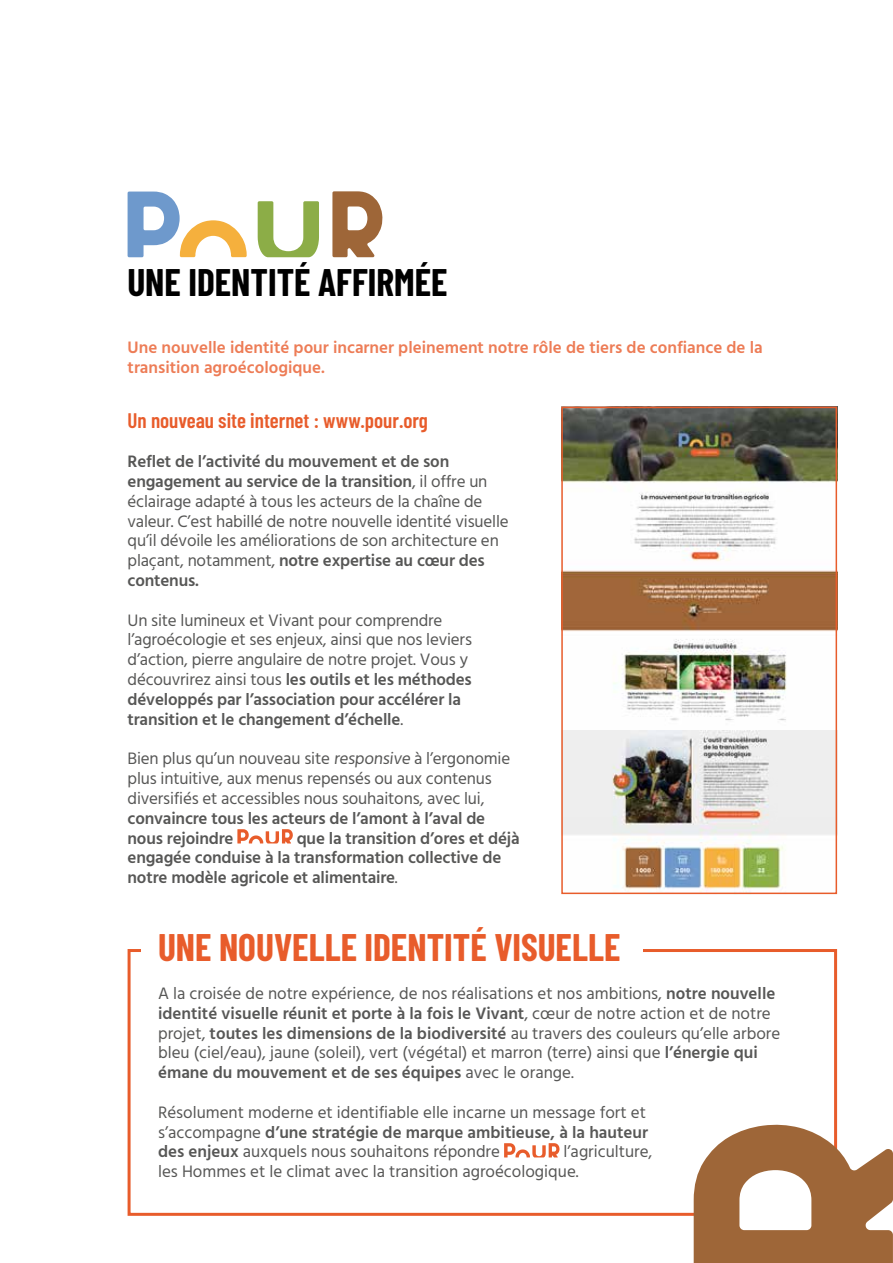
<style>
.page{position:relative;width:893px;height:1263px;background:#fff}
.page>*{position:absolute;margin:0;border:0;box-sizing:border-box;transform-origin:0 0}
.t1{font:700 37.5px "Barlow Condensed";color:#e85c2b}
.t2{font:700 37.5px "Barlow Condensed";color:#000}
.t3{font:600 21px "Barlow Condensed";color:#e85c2b}
.t4{font:16.5px/19.8px "Calcutta";letter-spacing:-.01em;color:#575756}
.t5{font:600 16.5px/19.8px "Calcutta";letter-spacing:-.01em;color:#575756}
.t6{font:600 16.5px/19.8px "Calcutta";color:#ed7c56}
.s1{font-weight:600}
.s2{font-style:italic}
.s3{font-weight:400}
</style>
<div class="page">
<svg style="left:332px;top:191px;width:51px;height:66px"></svg>
<svg style="left:258px;top:201px;width:61px;height:56px"></svg>
<svg style="left:128px;top:192px;width:119px;height:65px"></svg>
<div style="left:128px;top:949px;width:709px;height:267px;border:3px solid #e85c2b"></div>
<div style="left:141px;top:923px;width:501px;height:38px;background:#fff"></div>
<svg style="left:504px;top:1143px;width:56px;height:14px"></svg>
<svg style="left:237px;top:829px;width:56px;height:14px"></svg>
<svg style="left:694px;top:1124px;width:199px;height:139px"></svg>
<img style="left:564px;top:410px;width:270px;height:311px">
<img style="left:564px;top:730px;width:270px;height:161px">
<div style="left:561px;top:407px;width:276px;height:487px;border:2px solid #e85c2b"></div>
<h1 class="t2" style="left:128px;top:255px;width:321px">UNE IDENTITÉ AFFIRMÉE</h1>
<p class="t6" style="left:128px;top:338px;width:637px">Une nouvelle identité pour incarner pleinement notre rôle de tiers de confiance de la transition agroécologique.</p>
<p class="t3" style="left:128px;top:405px;width:302px">Un nouveau site internet : www.pour.org</p>
<p class="t4" style="left:128px;top:452px;width:383px"><span class="s1">Reflet de l’activité du mouvement et de son engagement au service de la transition</span>, il offre un éclairage adapté à tous les acteurs de la chaîne de valeur. C’est habillé de notre nouvelle identité visuelle qu’il dévoile les améliorations de son architecture en plaçant, notamment, <span class="s1">notre expertise au cœur des contenus.</span></p>
<p class="t4" style="left:128px;top:610px;width:346px">Un site lumineux et Vivant pour comprendre l’agroécologie et ses enjeux, ainsi que nos leviers d’action, pierre angulaire de notre projet. Vous y découvrirez ainsi tous <span class="s1">les outils et les méthodes développés par l’association pour accélérer la transition et le changement d’échelle</span>.</p>
<p class="t4" style="left:128px;top:749px;width:384px">Bien plus qu’un nouveau site <span class="s2">responsive</span> à l’ergonomie plus intuitive, aux menus repensés ou aux contenus diversifiés et accessibles nous souhaitons, avec lui,</p>
<p class="t5" style="left:128px;top:808px;width:359px">convaincre tous les acteurs de l’amont à l’aval de nous rejoindre</p>
<p class="t5" style="left:128px;top:828px;width:394px;text-indent:169px">que la transition d’ores et déjà engagée conduise à la transformation collective de notre modèle agricole et alimentaire<span class="s3">.</span></p>
<h1 class="t1" style="left:158px;top:920px;width:464px">UNE NOUVELLE IDENTITÉ VISUELLE</h1>
<p class="t4" style="left:158px;top:983px;width:624px">A la croisée de notre expérience, de nos réalisations et nos ambitions, <span class="s1">notre nouvelle identité visuelle réunit et porte à la fois le Vivant</span>, cœur de notre action et de notre projet, <span class="s1">toutes les dimensions de la biodiversité</span> au travers des couleurs qu’elle arbore bleu (ciel/eau), jaune (soleil), vert (végétal) et marron (terre) ainsi que <span class="s1">l’énergie qui émane du mouvement et de ses équipes</span> avec le orange.</p>
<p class="t4" style="left:158px;top:1102px;width:491px">Résolument moderne et identifiable elle incarne un message fort et s’accompagne <span class="s1">d’une stratégie de marque ambitieuse, à la hauteur des enjeux</span> auxquels nous souhaitons répondre</p>
<p class="t4" style="left:158px;top:1142px;width:496px;text-indent:406px">l’agriculture, les Hommes et le climat avec la transition agroécologique.</p>
</div>
